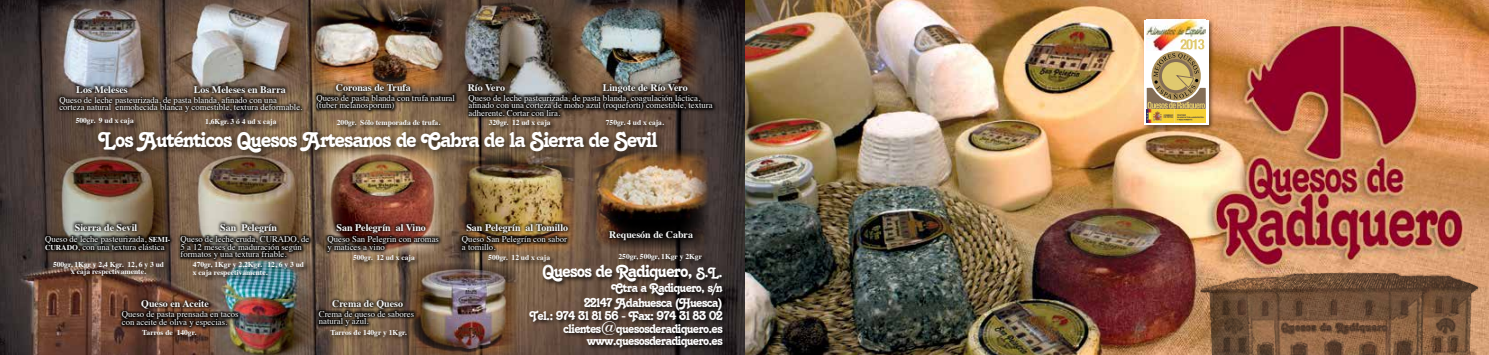
<style>
.page{position:relative;width:1489px;height:355px;background:#fff}
.page>*{position:absolute;margin:0;border:0;box-sizing:border-box;transform-origin:0 0}
.t1{font:27.5px "Tango BT";letter-spacing:-.05em;color:#fff}
.t2{font:22.5px "Tango BT";letter-spacing:-.05em;color:#fff}
.t3{font:16.25px/12.5px "Tango BT";letter-spacing:-.05em;color:#fff;text-align:right}
.t4{font:700 10px "Times";color:#f8f9f9}
.t5{font:8.75px/7.5px "Times";color:#f8f9f9}
.t6{font:700 7.5px/7.5px "Times";color:#f8f9f9;text-align:center}
.s1{font-weight:700;font-size:7.5px}
.s2{font-size:17.5px}
</style>
<div class="page">
<img style="left:744px;top:0;width:744px;height:354px">
<img style="left:0;top:0;width:744px;height:354px">
<img style="left:171px;top:0;width:133px;height:93px">
<div style="left:527px;top:263px;width:201px;height:90px;background:#000;opacity:.75"></div>
<div style="left:1142px;top:18px;width:72px;height:113px;background:#000;opacity:.5"></div>
<svg style="left:1143px;top:20px;width:65px;height:104px"></svg>
<img style="left:1146px;top:20px;width:59px;height:19px">
<img style="left:1146px;top:110px;width:59px;height:12px">
<svg style="left:1146px;top:39px;width:59px;height:71px"></svg>
<div style="left:590px;top:147px;width:121px;height:102px;background:#000;opacity:.75"></div>
<img style="left:326px;top:161px;width:114px;height:71px">
<img style="left:188px;top:161px;width:117px;height:103px">
<img style="left:51px;top:145px;width:119px;height:111px">
<img style="left:456px;top:161px;width:120px;height:91px">
<img style="left:447px;top:0;width:138px;height:118px">
<img style="left:51px;top:1px;width:107px;height:102px">
<div style="left:73px;top:82px;width:216px;height:14px;background:#000;opacity:.75"></div>
<div style="left:56px;top:93px;width:250px;height:22px;background:#000;opacity:.75"></div>
<img style="left:568px;top:1px;width:133px;height:90px">
<div style="left:465px;top:91px;width:251px;height:28px;background:#000;opacity:.75"></div>
<div style="left:468px;top:94px;width:247px;height:25px;background:#000;opacity:.75"></div>
<img style="left:207px;top:251px;width:109px;height:103px">
<img style="left:404px;top:262px;width:115px;height:92px">
<img style="left:307px;top:1px;width:139px;height:88px">
<div style="left:75px;top:116px;width:65px;height:15px;background:#000;opacity:.75"></div>
<div style="left:205px;top:117px;width:77px;height:15px;background:#000;opacity:.75"></div>
<div style="left:464px;top:80px;width:227px;height:16px;background:#000;opacity:.75"></div>
<div style="left:332px;top:80px;width:82px;height:14px;background:#000;opacity:.75"></div>
<div style="left:313px;top:91px;width:145px;height:22px;background:#000;opacity:.75"></div>
<div style="left:316px;top:94px;width:140px;height:19px;background:#000;opacity:.75"></div>
<div style="left:336px;top:118px;width:110px;height:14px;background:#000;opacity:.75"></div>
<div style="left:488px;top:118px;width:68px;height:14px;background:#000;opacity:.75"></div>
<div style="left:605px;top:118px;width:64px;height:14px;background:#000;opacity:.75"></div>
<div style="left:72px;top:220px;width:68px;height:14px;background:#000;opacity:.75"></div>
<div style="left:42px;top:232px;width:132px;height:22px;background:#000;opacity:.75"></div>
<div style="left:45px;top:235px;width:129px;height:19px;background:#000;opacity:.75"></div>
<div style="left:217px;top:220px;width:63px;height:16px;background:#000;opacity:.75"></div>
<div style="left:177px;top:232px;width:136px;height:30px;background:#000;opacity:.75"></div>
<div style="left:180px;top:235px;width:133px;height:25px;background:#000;opacity:.75"></div>
<div style="left:333px;top:220px;width:96px;height:16px;background:#000;opacity:.75"></div>
<div style="left:324px;top:232px;width:118px;height:23px;background:#000;opacity:.75"></div>
<div style="left:324px;top:235px;width:118px;height:19px;background:#000;opacity:.75"></div>
<div style="left:352px;top:253px;width:69px;height:15px;background:#000;opacity:.75"></div>
<div style="left:463px;top:220px;width:108px;height:16px;background:#000;opacity:.75"></div>
<div style="left:458px;top:232px;width:112px;height:21px;background:#000;opacity:.75"></div>
<div style="left:458px;top:235px;width:112px;height:18px;background:#000;opacity:.75"></div>
<div style="left:487px;top:253px;width:69px;height:15px;background:#000;opacity:.75"></div>
<div style="left:605px;top:227px;width:91px;height:16px;background:#000;opacity:.75"></div>
<div style="left:618px;top:251px;width:90px;height:15px;background:#000;opacity:.75"></div>
<div style="left:138px;top:296px;width:75px;height:15px;background:#000;opacity:.75"></div>
<div style="left:118px;top:307px;width:124px;height:23px;background:#000;opacity:.75"></div>
<div style="left:122px;top:311px;width:117px;height:19px;background:#000;opacity:.75"></div>
<div style="left:141px;top:327px;width:61px;height:15px;background:#000;opacity:.75"></div>
<div style="left:329px;top:296px;width:77px;height:15px;background:#000;opacity:.75"></div>
<div style="left:315px;top:306px;width:102px;height:23px;background:#000;opacity:.75"></div>
<div style="left:315px;top:309px;width:102px;height:19px;background:#000;opacity:.75"></div>
<div style="left:329px;top:327px;width:83px;height:15px;background:#000;opacity:.75"></div>
<div style="left:94px;top:127px;width:572px;height:34px;background:#000;opacity:.75"></div>
<div style="left:50px;top:256px;width:122px;height:28px;background:#000;opacity:.75"></div>
<div style="left:192px;top:260px;width:117px;height:22px;background:#000;opacity:.75"></div>
<img style="left:1200px;top:272px;width:278px;height:82px">
<p class="t4" style="left:336px;top:78px;width:77px">Coronas de Trufa</p>
<p class="t4" style="left:467px;top:78px;width:39px">Río Vero</p>
<p class="t4" style="left:602px;top:78px;width:87px">Lingote de Río Vero</p>
<p class="t5" style="left:316px;top:93px;width:140px">Queso de pasta blanda con trufa natural (tuber melanosporum)</p>
<p class="t6" style="left:337px;top:118px;width:105px">200gr. Sólo temporada de trufa.</p>
<p class="t6" style="left:488px;top:118px;width:63px">320gr. 12 ud x caja</p>
<p class="t6" style="left:606px;top:118px;width:60px">750gr. 4 ud x caja.</p>
<p class="t4" style="left:76px;top:79px;width:53px">Los Meleses</p>
<p class="t4" style="left:194px;top:79px;width:93px">Los Meleses en Barra</p>
<p class="t5" style="left:59px;top:95px;width:244px">Queso de leche pasteurizada, de pasta blanda, afinado con una corteza natural enmohecida blanca y comestible, textura deformable.</p>
<p class="t5" style="left:468px;top:93px;width:245px">Queso de leche pasteurizada, de pasta blanda, coagulación láctica, afinado con una corteza de moho azul (roqueforti) comestible, textura adherente. Cortar con lira.</p>
<p class="t6" style="left:76px;top:116px;width:60px">500gr. 9 ud x caja</p>
<p class="t6" style="left:205px;top:117px;width:73px">1,6Kgr. 3 ó 4 ud x caja</p>
<h1 class="t1" style="left:98px;top:124px;width:561px">Los Auténticos Quesos Artesanos de Cabra de la Sierra de Sevil</h1>
<p class="t4" style="left:75px;top:217px;width:64px">Sierra de Sevil</p>
<p class="t5" style="left:45px;top:234px;width:127px">Queso de leche pasteurizada, <span class="s1">SEMI-<br>CURADO</span>, con una textura elástica</p>
<p class="t4" style="left:220px;top:217px;width:58px">San Pelegrín</p>
<p class="t5" style="left:180px;top:234px;width:131px">Queso de leche cruda, CURADO, de<br>5 a 12 meses de maduración según formatos y una textura friable.</p>
<p class="t6" style="left:53px;top:259px;width:112px">500gr, 1Kgr y 2,4 Kgr. 12, 6 y 3 ud x caja respectivamente.</p>
<p class="t6" style="left:193px;top:260px;width:112px;text-align:left">470gr, 1Kgr y 2,2Kgr. 12, 6 y 3 ud x caja respectivamente.</p>
<p class="t4" style="left:336px;top:217px;width:91px">San Pelegrín al Vino</p>
<p class="t5" style="left:327px;top:234px;width:113px">Queso San Pelegrin con aromas y matices a vino</p>
<p class="t6" style="left:353px;top:253px;width:63px">500gr. 12 ud x caja</p>
<p class="t4" style="left:141px;top:293px;width:69px">Queso en Aceite</p>
<p class="t5" style="left:122px;top:309px;width:133px">Queso de pasta prensada en tacos con con aceite de oliva y especias.</p>
<p class="t6" style="left:142px;top:327px;width:55px">Tarros de 140gr.</p>
<p class="t4" style="left:332px;top:293px;width:72px">Crema de Queso</p>
<p class="t5" style="left:319px;top:309px;width:97px">Crema de queso de sabores natural y azul.</p>
<p class="t6" style="left:330px;top:327px;width:78px">Tarros de 140gr y 1Kgr.</p>
<p class="t4" style="left:466px;top:217px;width:103px">San Pelegrín al Tomillo</p>
<p class="t5" style="left:462px;top:234px;width:106px">Queso San Pelegrín con sabor a tomillo.</p>
<p class="t6" style="left:488px;top:253px;width:63px">500gr. 12 ud x caja</p>
<p class="t4" style="left:609px;top:224px;width:85px">Requesón de Cabra</p>
<p class="t6" style="left:618px;top:251px;width:85px">250gr, 500gr, 1Kgr y 2Kgr</p>
<h2 class="t2" style="left:542px;top:259px;width:182px">Quesos de Radiquero, <span class="s2">S.L.</span></h2>
<h3 class="t3" style="left:583px;top:280px;width:141px;line-height:15px">Ctra a Radiquero, s/n<br>22147 Adahuesca (Huesca)</h3>
<h3 class="t3" style="left:529px;top:309px;width:195px">Tel.: 974 31 81 56 - Fax: 974 31 83 02 clientes@quesosderadiquero.es www.quesosderadiquero.es</h3>
</div>
